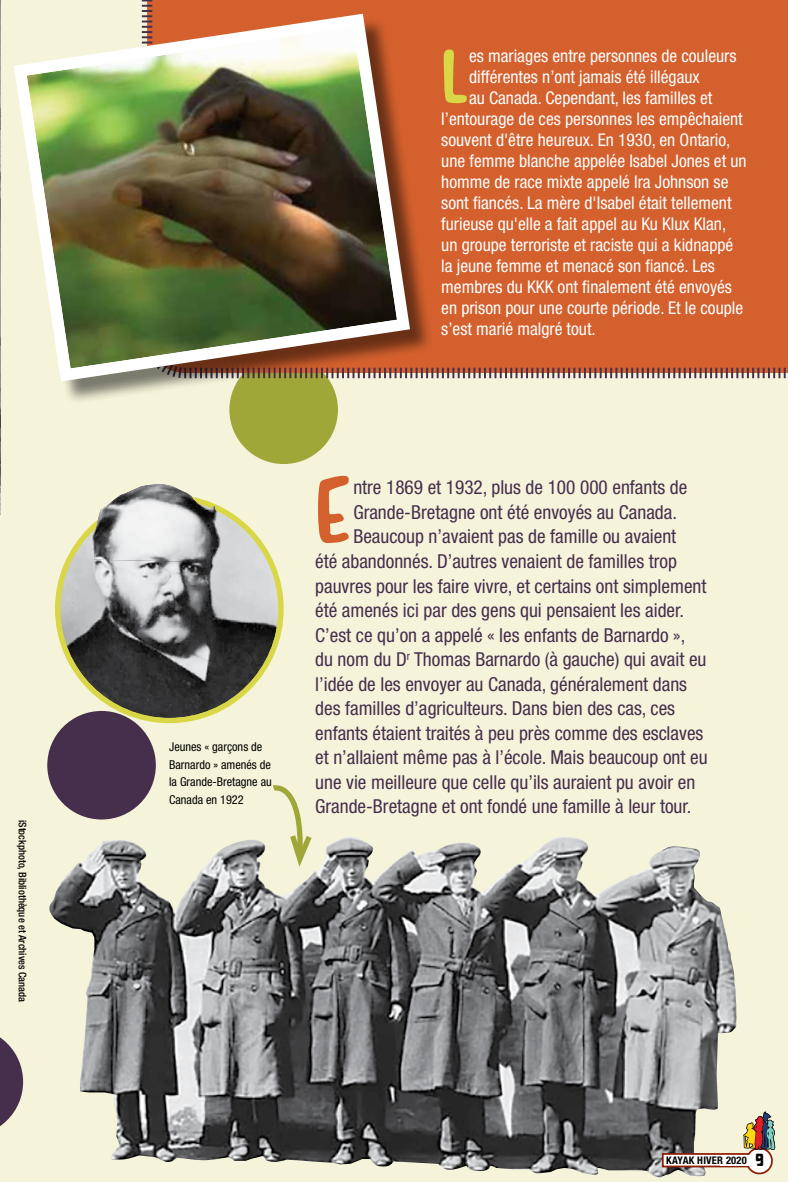
<style>
.page{position:relative;width:788px;height:1182px;background:#fff}
.page>*{position:absolute;margin:0;border:0;box-sizing:border-box;transform-origin:0 0}
.t1{font:91.7px "Waliroo";color:#d3602d}
.t2{font:72.98px "Waliroo";color:#d9d747}
.t3{font:condensed 19.25px "Helvetica Neue LT Std";color:#462e4d}
.t4{font:condensed 17.5px "Helvetica Neue LT Std";color:#fff}
.t5{font:condensed 12.25px/17.5px "Helvetica Neue LT Std";color:#000}
.t6{font:500 condensed 10.5px "Helvetica Neue LT Std";color:#000}
.t7{font:700 condensed 10.5px "Helvetica Neue LT Std";letter-spacing:.02em;color:#000}
.s1{font-family:"Atrofobia";font-weight:400;font-stretch:normal;font-size:15.75px}
</style>
<div class="page">
<div style="left:0;top:0;width:788px;height:1181px;background:#f5f4da"></div>
<img style="left:0;top:0;width:1px;height:514px">
<svg style="left:0;top:1037px;width:23px;height:89px"></svg>
<div style="left:229px;top:355px;width:109px;height:109px;background:#9fa738;border-radius:50%"></div>
<div style="left:47px;top:710px;width:109px;height:109px;background:#462e4d;border-radius:50%"></div>
<div style="left:141px;top:0;width:647px;height:379px;background:#d3602d"></div>
<div style="left:17px;top:17px;width:416px;height:388px;background:#000;opacity:.5"></div>
<img style="left:14px;top:7px;width:402px;height:381px">
<img style="left:49px;top:836px;width:687px;height:341px">
<svg style="left:58px;top:506px;width:223px;height:214px"></svg>
<img style="left:93px;top:484px;width:126px;height:77px">
<svg style="left:268px;top:785px;width:48px;height:89px"></svg>
<svg style="left:746px;top:1147px;width:26px;height:26px"></svg>
<div style="left:745px;top:1147px;width:27px;height:27px;border:2px solid #8c1e04;border-radius:50%"></div>
<svg style="left:661px;top:1111px;width:115px;height:57px"></svg>
<div style="left:720px;top:1154px;width:29px;height:11px;background:#fff"></div>
<p class="t6" style="left:29px;top:819px;width:184px;rotate:90deg">iStockphoto, Bibliothèque et Archives Canada</p>
<h2 class="t2" style="left:441px;top:44px;width:28px">L</h2>
<p class="t4" style="left:469px;top:45px;width:269px">es mariages entre personnes de couleurs</p>
<p class="t4" style="left:469px;top:66px;width:232px">différentes n’ont jamais été illégaux</p>
<p class="t4" style="left:469px;top:87px;width:245px">au Canada. Cependant, les familles et</p>
<p class="t4" style="left:441px;top:108px;width:303px">l’entourage de ces personnes les empêchaient</p>
<p class="t4" style="left:441px;top:129px;width:291px">souvent d'être heureux. En 1930, en Ontario,</p>
<p class="t4" style="left:441px;top:150px;width:307px">une femme blanche appelée Isabel Jones et un</p>
<p class="t4" style="left:441px;top:171px;width:289px">homme de race mixte appelé Ira Johnson se</p>
<p class="t4" style="left:441px;top:192px;width:292px">sont fiancés. La mère d'Isabel était tellement</p>
<p class="t4" style="left:441px;top:213px;width:286px">furieuse qu'elle a fait appel au Ku Klux Klan,</p>
<p class="t4" style="left:441px;top:234px;width:293px">un groupe terroriste et raciste qui a kidnappé</p>
<p class="t4" style="left:441px;top:255px;width:275px">la jeune femme et menacé son fiancé. Les</p>
<p class="t4" style="left:441px;top:276px;width:292px">membres du KKK ont finalement été envoyés</p>
<p class="t4" style="left:441px;top:297px;width:303px">en prison pour une courte période. Et le couple</p>
<p class="t4" style="left:441px;top:318px;width:156px">s’est marié malgré tout.</p>
<p class="t5" style="left:169px;top:738px;width:104px">Jeunes « garçons de<br>Barnardo » amenés de la Grande-Bretagne au<br>Canada en 1922</p>
<h1 class="t1" style="left:315px;top:469px;width:38px">E</h1>
<p class="t3" style="left:353px;top:476px;width:335px">ntre 1869 et 1932, plus de 100 000 enfants de</p>
<p class="t3" style="left:353px;top:501px;width:325px">Grande-Bretagne ont été envoyés au Canada.</p>
<p class="t3" style="left:353px;top:525px;width:324px">Beaucoup n’avaient pas de famille ou avaient</p>
<p class="t3" style="left:315px;top:550px;width:363px">été abandonnés. D’autres venaient de familles trop</p>
<p class="t3" style="left:315px;top:574px;width:393px">pauvres pour les faire vivre, et certains ont simplement</p>
<p class="t3" style="left:315px;top:599px;width:370px">été amenés ici par des gens qui pensaient les aider.</p>
<p class="t3" style="left:315px;top:623px;width:371px">C’est ce qu’on a appelé « les enfants de Barnardo »,</p>
<p class="t3" style="left:315px;top:648px;width:393px">du nom du D<sup>r</sup> Thomas Barnardo (à gauche) qui avait eu</p>
<p class="t3" style="left:315px;top:672px;width:373px">l’idée de les envoyer au Canada, généralement dans</p>
<p class="t3" style="left:315px;top:697px;width:361px">des familles d’agriculteurs. Dans bien des cas, ces</p>
<p class="t3" style="left:315px;top:721px;width:390px">enfants étaient traités à peu près comme des esclaves</p>
<p class="t3" style="left:315px;top:746px;width:394px">et n’allaient même pas à l’école. Mais beaucoup ont eu</p>
<p class="t3" style="left:315px;top:770px;width:381px">une vie meilleure que celle qu’ils auraient pu avoir en</p>
<p class="t3" style="left:315px;top:795px;width:378px">Grande-Bretagne et ont fondé une famille à leur tour.</p>
<p class="t7" style="left:666px;top:1153px;width:99px">KAYAK HIVER 2020 <span class="s1">9</span></p>
</div>
